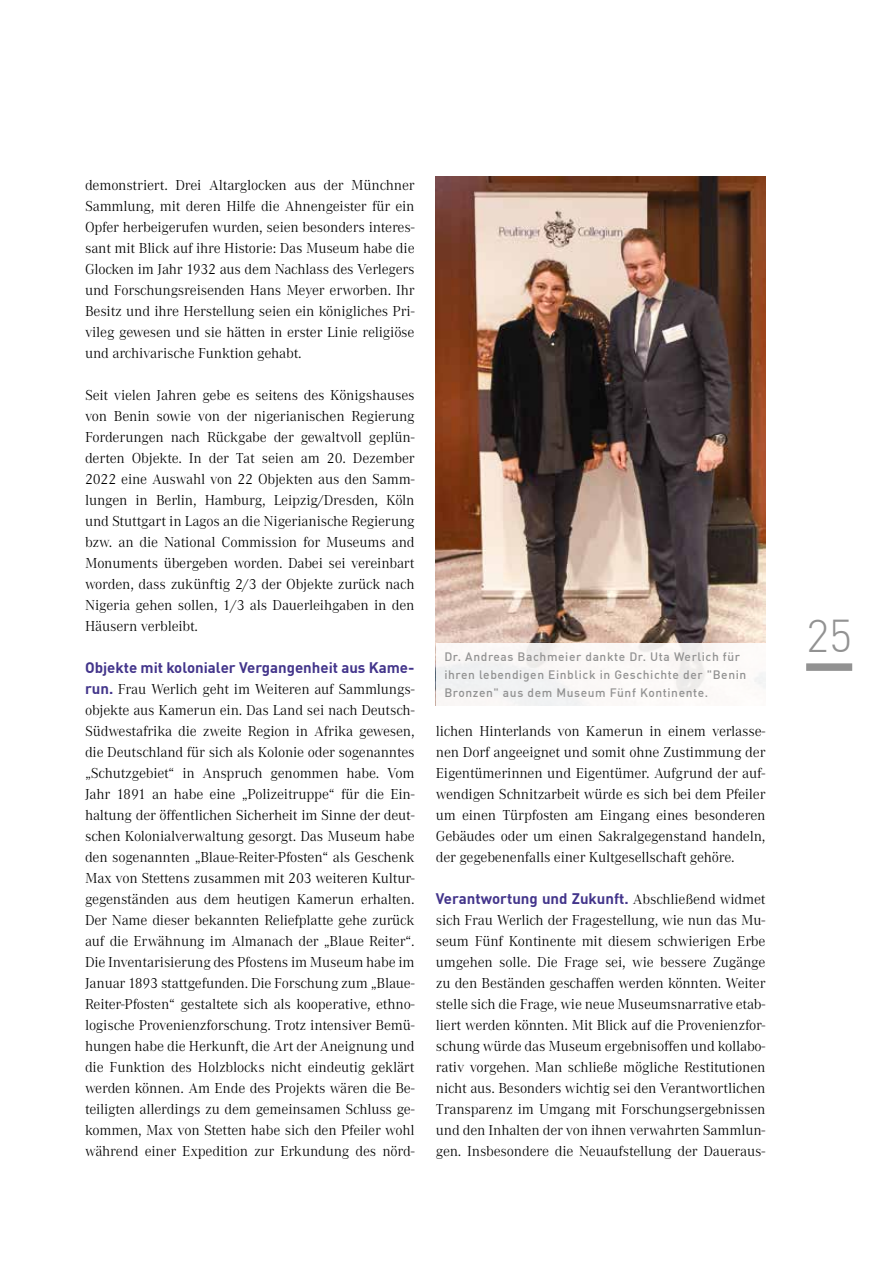
<style>
.page{position:relative;width:893px;height:1263px;background:#fff}
.page>*{position:absolute;margin:0;border:0;box-sizing:border-box;transform-origin:0 0}
.t1{font:300 45px "DINOT";color:#929292}
.t2{font:300 15px/21px "Corporate A";letter-spacing:-.01em;color:#000;text-align:justify}
.t3{font:700 15px "DINOT";color:#43358b}
.t4{font:500 12px/18px "DINOT";letter-spacing:.05em;color:#929292}
.s1{font-family:"DINOT";font-weight:700;color:#43358b}
.s2{font-family:"Corporate A";font-weight:300;color:#000}
</style>
<div class="page">
<div style="left:806px;top:663px;width:46px;height:8px;background:#929292"></div>
<img style="left:436px;top:176px;width:329px;height:468px">
<div style="left:436px;top:644px;width:329px;height:62px;background:#faf7f6"></div>
<p class="t2" style="left:85px;top:175px;width:331px">demonstriert. Drei Altarglocken aus der Münchner Sammlung, mit deren Hilfe die Ahnengeister für ein Opfer herbeigerufen wurden, seien besonders interes&shy;sant mit Blick auf ihre Historie: Das Museum habe die Glocken im Jahr 1932 aus dem Nachlass des Verlegers und Forschungsreisenden Hans Meyer erworben. Ihr Besitz und ihre Herstellung seien ein königliches Pri&shy;vileg gewesen und sie hätten in erster Linie religiöse und archivarische Funktion gehabt.</p>
<p class="t2" style="left:85px;top:385px;width:331px">Seit vielen Jahren gebe es seitens des Königshauses von Benin sowie von der nigerianischen Regierung Forderungen nach Rückgabe der gewaltvoll geplün&shy;derten Objekte. In der Tat seien am 20. Dezember 2022 eine Auswahl von 22 Objekten aus den Samm&shy;lungen in Berlin, Hamburg, Leipzig/Dresden, Köln und Stuttgart in Lagos an die Nigerianische Regierung bzw. an die National Commission for Museums and Monuments übergeben worden. Dabei sei vereinbart worden, dass zukünftig 2/3 der Objekte zurück nach Nigeria gehen sollen, 1/3 als Dauerleihgaben in den Häusern verbleibt.</p>
<p class="t3" style="left:85px;top:656px;width:331px">Objekte mit kolonialer Vergangenheit aus Kame-</p>
<p class="t2" style="left:85px;top:679px;width:331px"><span class="s1">run.</span> Frau Werlich geht im Weiteren auf Sammlungs&shy;objekte aus Kamerun ein. Das Land sei nach Deutsch-Südwestafrika die zweite Region in Afrika gewesen, die Deutschland für sich als Kolonie oder sogenanntes „Schutzgebiet“ in Anspruch genommen habe. Vom Jahr 1891 an habe eine „Polizeitruppe“ für die Ein&shy;haltung der öffentlichen Sicherheit im Sinne der deut&shy;schen Kolonialverwaltung gesorgt. Das Museum habe den sogenannten „Blaue-Reiter-Pfosten“ als Geschenk Max von Stettens zusammen mit 203 weiteren Kultur&shy;gegenständen aus dem heutigen Kamerun erhalten.<br>Der Name dieser bekannten Reliefplatte gehe zurück auf die Erwähnung im Almanach der „Blaue Reiter“.<br>Die Inventarisierung des Pfostens im Museum habe im Januar 1893 stattgefunden. Die Forschung zum „Blaue-Reiter-Pfosten“ gestaltete sich als kooperative, ethno&shy;logische Provenienzforschung. Trotz intensiver Bemü&shy;hungen habe die Herkunft, die Art der Aneignung und die Funktion des Holzblocks nicht eindeutig geklärt werden können. Am Ende des Projekts wären die Be&shy;teiligten allerdings zu dem gemeinsamen Schluss ge&shy;kommen, Max von Stetten habe sich den Pfeiler wohl während einer Expedition zur Erkundung des nörd-</p>
<p class="t4" style="left:444px;top:647px;width:303px">Dr. Andreas Bachmeier dankte Dr. Uta Werlich für ihren lebendigen Einblick in Geschichte der "Benin<br>Bronzen" aus dem Museum Fünf Kontinente.</p>
<p class="t2" style="left:436px;top:721px;width:331px">lichen Hinterlands von Kamerun in einem verlasse&shy;nen Dorf angeeignet und somit ohne Zustimmung der Eigentümerinnen und Eigentümer. Aufgrund der auf&shy;wendigen Schnitzarbeit würde es sich bei dem Pfeiler um einen Türpfosten am Eingang eines besonderen Gebäudes oder um einen Sakralgegenstand handeln, der gegebenenfalls einer Kultgesellschaft gehöre.</p>
<p class="t3" style="left:436px;top:887px;width:331px">Verantwortung und Zukunft. <span class="s2">Abschließend widmet</span></p>
<p class="t2" style="left:436px;top:910px;width:331px">sich Frau Werlich der Fragestellung, wie nun das Mu&shy;seum Fünf Kontinente mit diesem schwierigen Erbe umgehen solle. Die Frage sei, wie bessere Zugänge zu den Beständen geschaffen werden könnten. Weiter stelle sich die Frage, wie neue Museumsnarrative etab&shy;liert werden könnten. Mit Blick auf die Provenienzfor&shy;schung würde das Museum ergebnisoffen und kollabo&shy;rativ vorgehen. Man schließe mögliche Restitutionen nicht aus. Besonders wichtig sei den Verantwortlichen Transparenz im Umgang mit Forschungsergebnissen und den Inhalten der von ihnen verwahrten Sammlun&shy;gen. Insbesondere die Neuaufstellung der Daueraus-</p>
<h1 class="t1" style="left:806px;top:602px;width:48px">25</h1>
</div>
